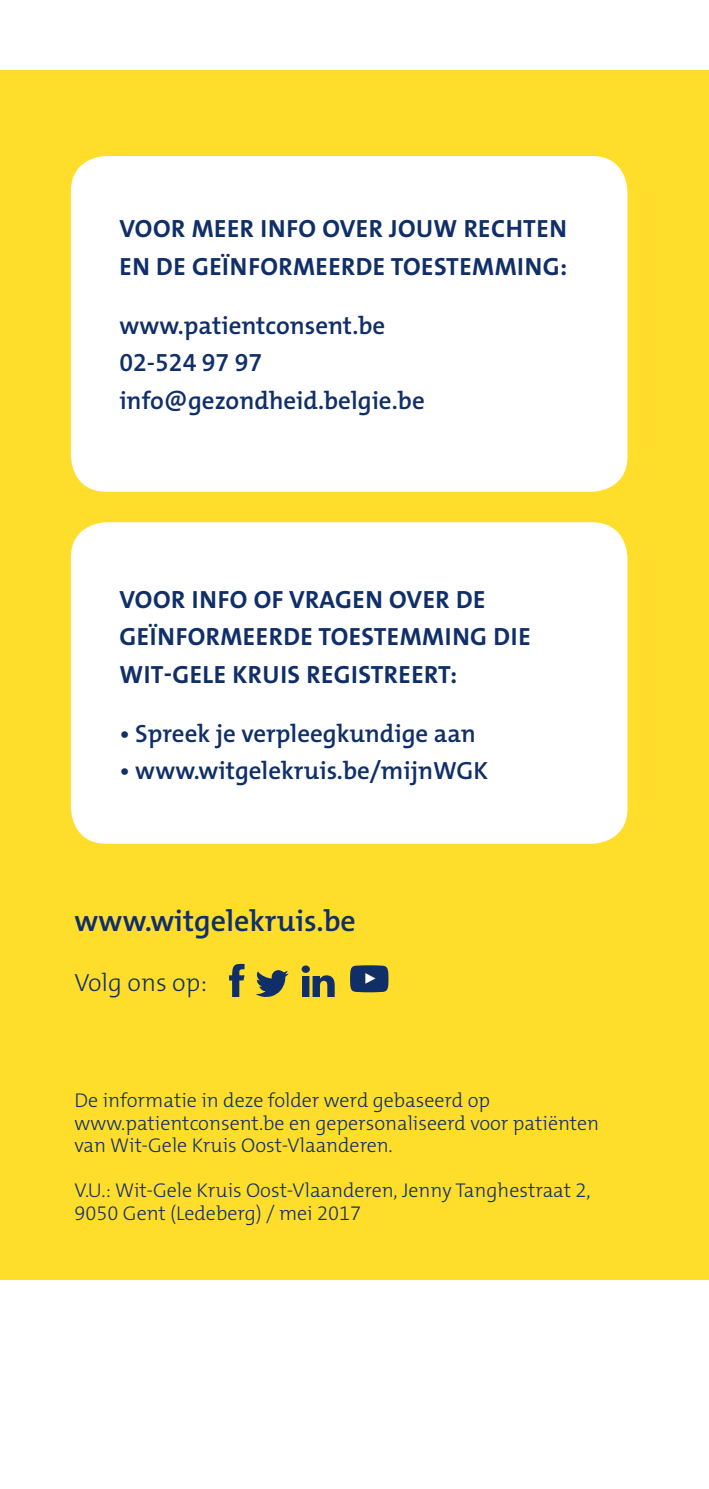
<style>
.page{position:relative;width:709px;height:1489px;background:#fff}
.page>*{position:absolute;margin:0;border:0;box-sizing:border-box;transform-origin:0 0}
.Website{font:600 30px "The Mix Os F";color:#102f69}
.Body_Tekst{font:700 25px/37.5px "The Mix Os F";letter-spacing:.02em;color:#102f69}
.Body_Tekst-2{font:600 25px/37.5px "The Mix Os F";color:#102f69}
.InfoAdres{font:300 25px "The Mix Os F";color:#102f69}
.VU{font:300 20px/22.5px "The Mix Os F";color:#102f69}
</style>
<div class="page">
<div style="left:0;top:70px;width:709px;height:1208px;background:#ffdd2b"></div>
<svg style="left:229px;top:963px;width:15px;height:33px"></svg>
<svg style="left:256px;top:970px;width:33px;height:27px"></svg>
<svg style="left:301px;top:965px;width:34px;height:31px"></svg>
<svg style="left:350px;top:965px;width:38px;height:27px"></svg>
<div style="left:71px;top:156px;width:556px;height:336px;background:#fff;border-radius:35px"></div>
<div style="left:71px;top:522px;width:556px;height:321px;background:#fff;border-radius:35px"></div>
<p class="Body_Tekst" style="left:120px;top:210px;width:449px">VOOR MEER INFO OVER JOUW RECHTEN<br>EN DE GEÏNFORMEERDE TOESTEMMING:</p>
<p class="Body_Tekst-2" style="left:119px;top:306px;width:307px">www.patientconsent.be<br>02-524 97 97 info@gezondheid.belgie.be</p>
<p class="Body_Tekst" style="left:120px;top:580px;width:412px">VOOR INFO OF VRAGEN OVER DE<br>GEÏNFORMEERDE TOESTEMMING DIE<br>WIT-GELE KRUIS REGISTREERT:</p>
<p class="Body_Tekst-2" style="left:119px;top:714px;width:358px">• Spreek je verpleegkundige aan</p>
<p class="Body_Tekst-2" style="left:119px;top:752px;width:370px">• www.witgelekruis.be/mijnWGK</p>
<p class="Website" style="left:74px;top:901px;width:283px">www.witgelekruis.be</p>
<p class="InfoAdres" style="left:74px;top:966px;width:134px">Volg ons op:</p>
<p class="VU" style="left:75px;top:1089px;width:526px">De informatie in deze folder werd gebaseerd op www.patientconsent.be en gepersonaliseerd voor patiënten</p>
<p class="VU" style="left:75px;top:1134px;width:319px">van Wit-Gele Kruis Oost-Vlaanderen.</p>
<p class="VU" style="left:75px;top:1179px;width:517px">V.U.: Wit-Gele Kruis Oost-Vlaanderen, Jenny Tanghestraat 2,</p>
<p class="VU" style="left:75px;top:1201px;width:288px">9050 Gent (Ledeberg) / mei 2017</p>
</div>
